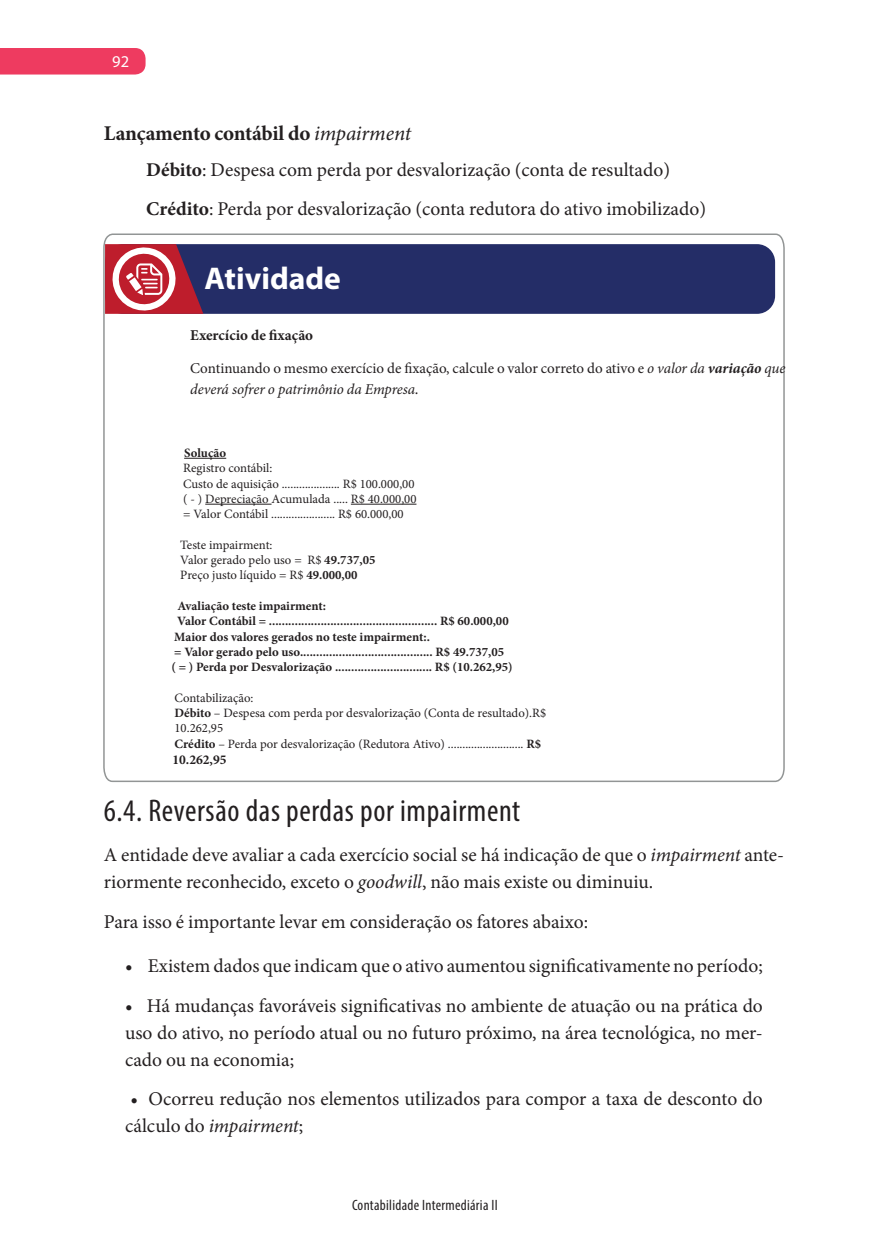
<style>
.page{position:relative;width:888px;height:1258px;background:#fff}
.page>*{position:absolute;margin:0;border:0;box-sizing:border-box;transform-origin:0 0}
.t1{font:condensed 31.5px "Myriad Pro";letter-spacing:.02em;color:#231f20}
.t2{font:700 31.5px "Myriad Pro";color:#fff}
.t3{font:700 21px "Minion Pro";letter-spacing:-.015em;color:#231f20}
.t4{font:19.5px/27px "Minion Pro";color:#231f20}
.t5{font:16.5px "Myriad Pro";color:#fff}
.t6{font:15px/21px "Minion Pro";color:#231f20}
.t7{font:condensed 15px "Myriad Pro";letter-spacing:.02em;color:#231f20}
.t8{font:700 15px "Minion Pro";color:#231f20}
.t9{font:700 13.5px "Minion Pro";color:#231f20}
.t10{font:12.75px/15.3px "Minion Pro";color:#231f20}
.t11{font:700 12.75px "Minion Pro";color:#231f20}
.s1{font-weight:400;font-style:italic}
.s2{font-weight:700}
.s3{font-style:italic}
.s4{font-weight:700;font-style:italic}
.s5{font-style:italic;font-size:16.5px}
</style>
<div class="page">
<svg style="left:103px;top:233px;width:682px;height:550px"></svg>
<div style="left:105px;top:244px;width:670px;height:70px;background:#242d67;border-radius:18px"></div>
<svg style="left:105px;top:243px;width:98px;height:72px"></svg>
<div style="left:0;top:48px;width:146px;height:27px;background:#ee3b60"></div>
<hr style="left:184px;top:458px;width:42px;height:1px;background:#231f20">
<hr style="left:205px;top:504px;width:67px;height:1px;background:#231f20">
<hr style="left:351px;top:504px;width:65px;height:1px;background:#231f20">
<p class="t5" style="left:112px;top:51px;width:18px">92</p>
<p class="t3" style="left:104px;top:119px;width:309px">Lançamento contábil do <span class="s1">impairment</span></p>
<p class="t4" style="left:146px;top:150px;width:561px;line-height:39.5px"><span class="s2">Débito</span>: Despesa com perda por desvalorização (conta de resultado)<br><span class="s2">Crédito</span>: Perda por desvalorização (conta redutora do ativo imobilizado)</p>
<h1 class="t2" style="left:205px;top:258px;width:138px">Atividade</h1>
<p class="t8" style="left:190px;top:324px;width:125px">Exercício de fixação</p>
<p class="t6" style="left:190px;top:358px;width:597px">Continuando o mesmo exercício de fixação, calcule o valor correto do ativo e <span class="s3">o valor da</span> <span class="s4">variação</span> <span class="s3">que deverá sofrer o patrimônio da Empresa</span><span class="s5">.</span></p>
<p class="t11" style="left:184px;top:444px;width:44px">Solução</p>
<p class="t10" style="left:183px;top:461px;width:235px">Registro contábil:<br>Custo de aquisição .................... R$ 100.000,00 ( - ) Depreciação Acumulada ..... R$ 40.000,00 = Valor Contábil ...................... R$ 60.000,00</p>
<p class="t10" style="left:180px;top:537px;width:197px">Teste impairment:<br>Valor gerado pelo uso = R$ <span class="s2">49.737,05<br></span>Preço justo líquido = R$ <span class="s2">49.000,00</span></p>
<p class="t11" style="left:177px;top:597px;width:150px">Avaliação teste impairment:</p>
<p class="t11" style="left:177px;top:612px;width:333px">Valor Contábil = .................................................... R$ 60.000,00</p>
<p class="t11" style="left:174px;top:627px;width:257px">Maior dos valores gerados no teste impairment:.</p>
<p class="t11" style="left:174px;top:643px;width:331px">= Valor gerado pelo uso......................................... R$ 49.737,05</p>
<p class="t11" style="left:171px;top:658px;width:343px">( = ) Perda por Desvalorização .............................. R$ (10.262,95)</p>
<p class="t10" style="left:175px;top:690px;width:373px">Contabilização:<br><span class="s2">Débito</span> – Despesa com perda por desvalorização (Conta de resultado).R$ 10.262,95<br><span class="s2">Crédito</span> – Perda por desvalorização (Redutora Ativo) .......................... <span class="s2">R$</span></p>
<p class="t9" style="left:172px;top:750px;width:56px">10.262,95</p>
<h1 class="t1" style="left:104px;top:792px;width:418px">6.4. Reversão das perdas por impairment</h1>
<p class="t4" style="left:104px;top:841px;width:682px">A entidade deve avaliar a cada exercício social se há indicação de que o <span class="s3">impairment</span> ante&shy;riormente reconhecido, exceto o <span class="s3">goodwill</span>, não mais existe ou diminuiu.</p>
<p class="t4" style="left:104px;top:908px;width:486px">Para isso é importante levar em consideração os fatores abaixo:</p>
<p class="t4" style="left:125px;top:952px;width:639px">• Existem dados que indicam que o ativo aumentou significativamente no período;</p>
<p class="t4" style="left:125px;top:992px;width:639px;text-align:justify">• Há mudanças favoráveis significativas no ambiente de atuação ou na prática do uso do ativo, no período atual ou no futuro próximo, na área tecnológica, no mer&shy;cado ou na economia;</p>
<p class="t4" style="left:125px;top:1086px;width:639px">• Ocorreu redução nos elementos utilizados para compor a taxa de desconto do cálculo do <span class="s3">impairment</span>;</p>
<p class="t7" style="left:352px;top:1196px;width:147px">Contabilidade Intermediária II</p>
</div>
